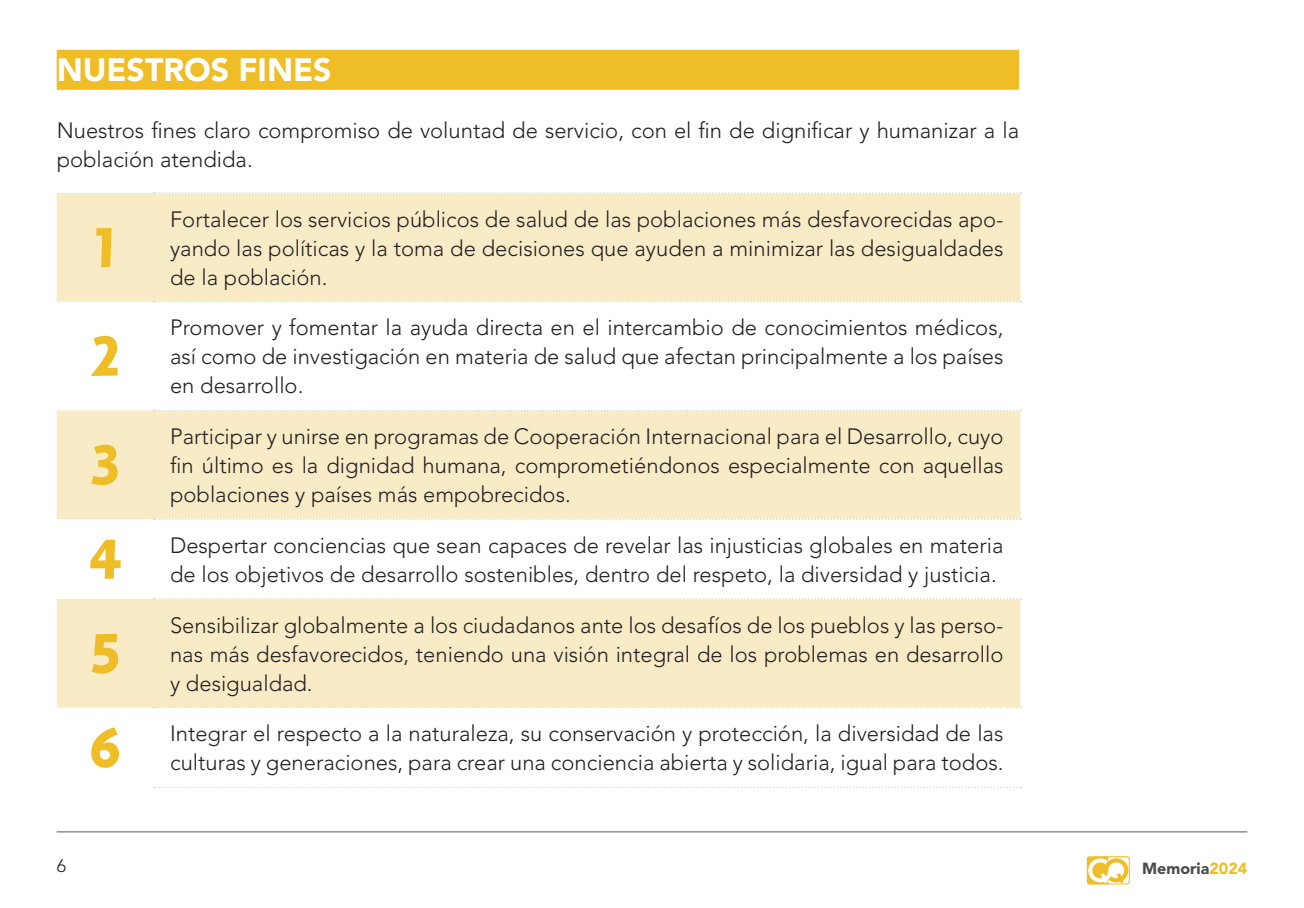
<style>
.page{position:relative;width:1304px;height:908px;background:#fff}
.page>*{position:absolute;margin:0;border:0;box-sizing:border-box;transform-origin:0 0}
.t1{font:700 56px "Arta Std";color:#efbd25}
.t2{font:900 32px "Avenir LT Std";color:#fff}
.t3{font:300 22px/29px "Avenir LT Std";color:#231f20;text-align:justify}
.t4{font:300 18px "Avenir LT Std";color:#231f20}
.t5{font:900 16px "Avenir LT Std";color:#4b4c4d}
.s1{color:#efbd25}
</style>
<div class="page">
<svg style="left:1087px;top:856px;width:43px;height:27px"></svg>
<hr style="left:57px;top:831px;width:1190px;height:1px;background:#57585a">
<div style="left:57px;top:50px;width:962px;height:40px;background:#efbd25"></div>
<svg style="left:57px;top:193px;width:963px;height:514px;fill:#faebc7"></svg>
<svg style="left:154px;top:192px;width:867px;height:1px"></svg>
<svg style="left:154px;top:301px;width:867px;height:1px"></svg>
<svg style="left:154px;top:410px;width:867px;height:1px"></svg>
<svg style="left:154px;top:518px;width:867px;height:1px"></svg>
<svg style="left:154px;top:598px;width:867px;height:1px"></svg>
<svg style="left:154px;top:706px;width:867px;height:1px"></svg>
<h2 class="t2" style="left:57px;top:50px;width:276px">NUESTROS FINES</h2>
<p class="t3" style="left:57px;top:116px;width:964px">Nuestros fines claro compromiso de voluntad de servicio, con el fin de dignificar y humanizar a la población atendida.</p>
<h1 class="t1" style="left:88px;top:214px;width:36px">1</h1>
<h1 class="t1" style="left:88px;top:323px;width:36px">2</h1>
<h1 class="t1" style="left:88px;top:432px;width:36px">3</h1>
<p class="t3" style="left:170px;top:204px;width:835px">Fortalecer los servicios públicos de salud de las poblaciones más desfavorecidas apo&shy;yando las políticas y la toma de decisiones que ayuden a minimizar las desigualdades de la población.</p>
<p class="t3" style="left:170px;top:313px;width:835px">Promover y fomentar la ayuda directa en el intercambio de conocimientos médicos, así como de investigación en materia de salud que afectan principalmente a los países en desarrollo.</p>
<p class="t3" style="left:170px;top:422px;width:835px">Participar y unirse en programas de Cooperación Internacional para el Desarrollo, cuyo fin último es la dignidad humana, comprometiéndonos especialmente con aquellas poblaciones y países más empobrecidos.</p>
<h1 class="t1" style="left:88px;top:526px;width:36px">4</h1>
<p class="t3" style="left:170px;top:530px;width:835px">Despertar conciencias que sean capaces de revelar las injusticias globales en materia de los objetivos de desarrollo sostenibles, dentro del respeto, la diversidad y justicia.</p>
<h1 class="t1" style="left:88px;top:620px;width:36px">5</h1>
<p class="t3" style="left:170px;top:610px;width:835px">Sensibilizar globalmente a los ciudadanos ante los desafíos de los pueblos y las perso&shy;nas más desfavorecidos, teniendo una visión integral de los problemas en desarrollo y desigualdad.</p>
<h1 class="t1" style="left:88px;top:714px;width:36px">6</h1>
<p class="t3" style="left:170px;top:719px;width:835px">Integrar el respecto a la naturaleza, su conservación y protección, la diversidad de las culturas y generaciones, para crear una conciencia abierta y solidaria, igual para todos.</p>
<p class="t4" style="left:57px;top:855px;width:11px">6</p>
<p class="t5" style="left:1142px;top:858px;width:107px">Memoria<span class="s1">2024</span></p>
</div>
